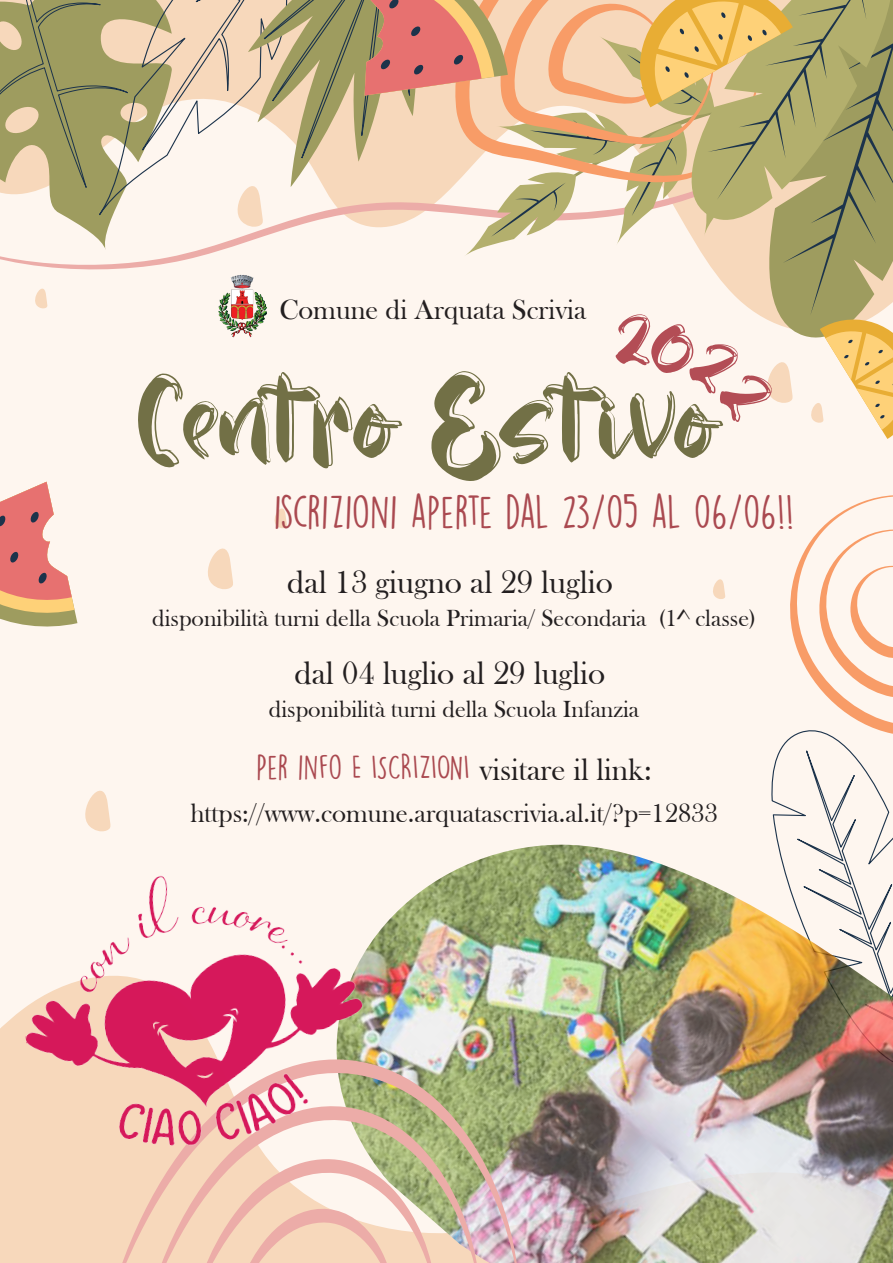
<style>
.page{position:relative;width:893px;height:1263px;background:#fff}
.page>*{position:absolute;margin:0;border:0;box-sizing:border-box;transform-origin:0 0}
.t1{font:97.5px "Summer";color:#727046}
.t2{font:75px "Summer";color:#b34d55}
.t3{font:42px "DK Lemon Yellow Sun";letter-spacing:-.025em;color:#aa4950}
.t4{font:33px "Bask Old Face";color:#231f20}
.t5{font:31.5px "DK Lemon Yellow Sun";color:#aa4950}
.t6{font:28.5px "Bask Old Face";color:#231f20}
.t7{font:27px "Bask Old Face";color:#231f20}
.t8{font:24px "Bask Old Face";color:#231f20}
.s1{font-size:111px}
.s2{font-family:"Bask Old Face";color:#231f20}
</style>
<div class="page">
<div style="left:0;top:7px;width:893px;height:1256px;background:#fef6ef"></div>
<svg style="left:0;top:482px;width:77px;height:145px"></svg>
<svg style="left:771px;top:495px;width:122px;height:350px"></svg>
<div style="left:0;top:1198px;width:117px;height:65px;background:#f7d8bb"></div>
<img style="left:415px;top:845px;width:478px;height:418px">
<svg style="left:208px;top:548px;width:25px;height:41px"></svg>
<svg style="left:274px;top:508px;width:13px;height:21px"></svg>
<svg style="left:713px;top:579px;width:12px;height:20px"></svg>
<img style="left:117px;top:1040px;width:402px;height:223px">
<svg style="left:156px;top:1101px;width:323px;height:162px;background:#ccbd9b"></svg>
<svg style="left:201px;top:1138px;width:233px;height:125px;background:#efd0b9"></svg>
<img style="left:0;top:875px;width:415px;height:323px">
<svg style="left:85px;top:790px;width:26px;height:42px"></svg>
<svg style="left:0;top:0;width:893px;height:439px"></svg>
<p class="t6" style="left:279px;top:294px;width:308px">Comune di Arquata Scrivia</p>
<h2 class="t2" style="left:612px;top:303px;width:41px">2</h2>
<h1 class="t1" style="left:137px;top:372px;width:583px"><span class="s1">C</span>entro <span class="s1">E</span>stivo</h1>
<h3 class="t3" style="left:274px;top:486px;width:522px">ISCRIZIONI APERTE DAL 23/05 AL 06/06!!</h3>
<h3 class="t4" style="left:287px;top:564px;width:327px">dal 13 giugno al 29 luglio</h3>
<p class="t8" style="left:152px;top:604px;width:606px">disponibilità turni della Scuola Primaria/ Secondaria (1^ classe)</p>
<h3 class="t4" style="left:294px;top:655px;width:312px">dal 04 luglio al 29 luglio</h3>
<p class="t8" style="left:269px;top:696px;width:372px">disponibilità turni della Scuola Infanzia</p>
<h3 class="t5" style="left:257px;top:748px;width:397px">PER INFO E ISCRIZIONI <span class="s2">visitare il link:</span></h3>
<p class="t7" style="left:190px;top:798px;width:529px">https://www.comune.arquatascrivia.al.it/?p=12833</p>
</div>
